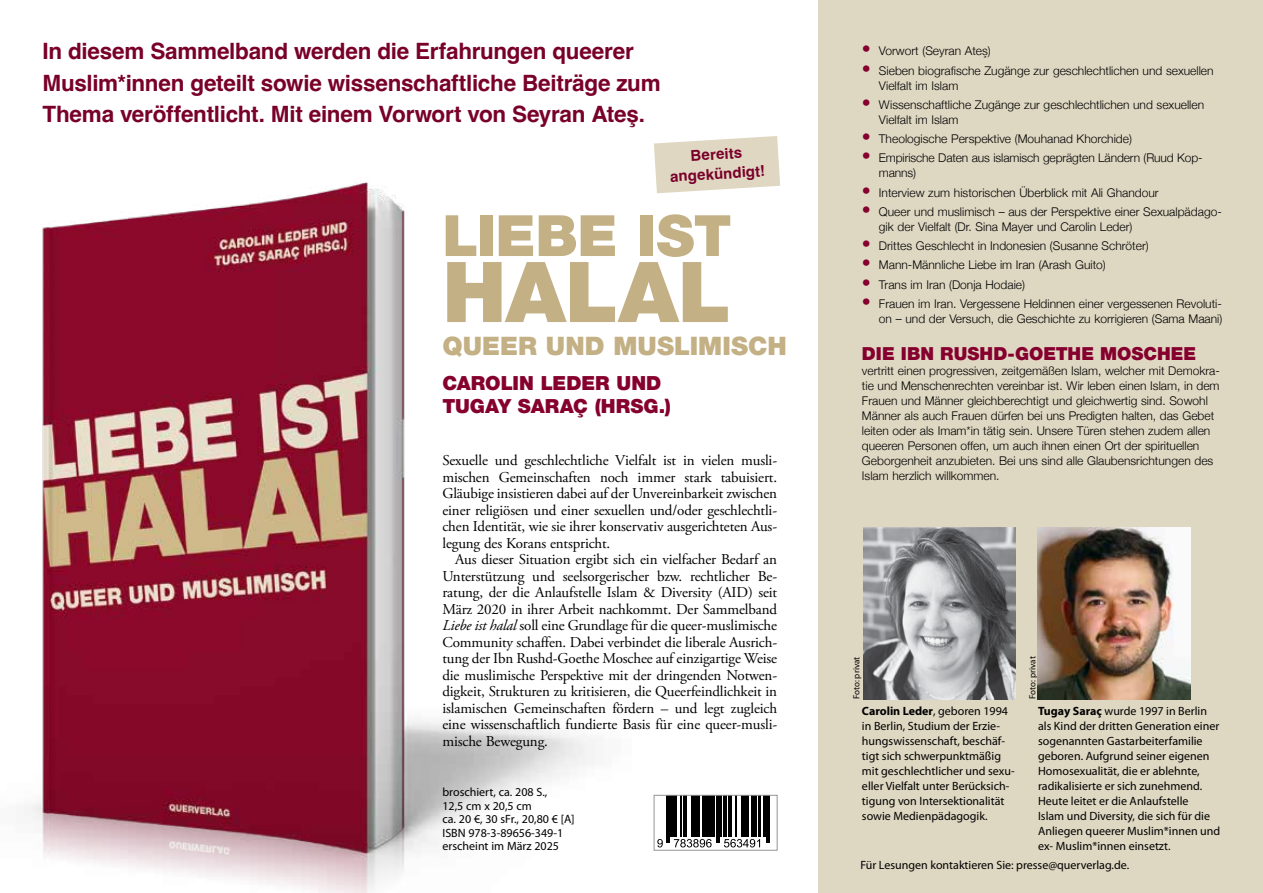
<style>
.page{position:relative;width:1263px;height:893px;background:#fff}
.page>*{position:absolute;margin:0;border:0;box-sizing:border-box;transform-origin:0 0}
.t1{font:900 84px "Helvetica Neue LT Std";letter-spacing:-.01em;color:#c4b085}
.t2{font:900 57px "Helvetica Neue LT Std";letter-spacing:-.005em;color:#c4b085}
.t3{font:900 25.5px "Helvetica Neue LT Std";letter-spacing:.005em;color:#c4b085}
.t4{font:700 22.5px/31.5px "Helvetica";letter-spacing:-.01em;color:#790029}
.t5{font:900 19.5px/22.5px "Helvetica Neue LT Std";color:#86002e}
.t6{font:900 18px "Helvetica Neue LT Std";color:#85002e}
.t7{font:15px/16.5px "Adobe Garamond Pro";letter-spacing:-.01em;color:#000;text-align:justify}
.t8{font:700 15px/19.5px "Helvetica";color:#790029;text-align:center}
.t9{font:300 12px/15px "Helvetica Neue";color:#000}
.t10{font:12px/15px "Myriad Pro";color:#000}
.t11{font:9px "Myriad Pro";color:#000}
.s1{font-style:italic}
.s2{font-family:"Helvetica Neue LT Std";font-weight:900;font-size:18px;color:#85002e}
.s3{font-weight:700}
</style>
<div class="page">
<svg style="left:658px;top:797px;width:112px;height:51px"></svg>
<hr style="left:666px;top:795px;width:1px;height:48px;background:#000">
<hr style="left:668px;top:795px;width:1px;height:48px;background:#000">
<hr style="left:670px;top:795px;width:4px;height:42px;background:#000">
<hr style="left:675px;top:795px;width:2px;height:42px;background:#000">
<hr style="left:680px;top:795px;width:1px;height:42px;background:#000">
<hr style="left:683px;top:795px;width:1px;height:42px;background:#000">
<hr style="left:686px;top:795px;width:1px;height:42px;background:#000">
<hr style="left:691px;top:795px;width:1px;height:42px;background:#000">
<hr style="left:693px;top:795px;width:2px;height:42px;background:#000">
<hr style="left:696px;top:795px;width:4px;height:42px;background:#000">
<hr style="left:702px;top:795px;width:1px;height:42px;background:#000">
<hr style="left:704px;top:795px;width:3px;height:42px;background:#000">
<hr style="left:708px;top:795px;width:2px;height:42px;background:#000">
<hr style="left:711px;top:795px;width:4px;height:42px;background:#000">
<hr style="left:716px;top:795px;width:1px;height:48px;background:#000">
<hr style="left:718px;top:795px;width:1px;height:48px;background:#000">
<hr style="left:720px;top:795px;width:2px;height:42px;background:#000">
<hr style="left:724px;top:795px;width:3px;height:42px;background:#000">
<hr style="left:728px;top:795px;width:1px;height:42px;background:#000">
<hr style="left:730px;top:795px;width:1px;height:42px;background:#000">
<hr style="left:736px;top:795px;width:1px;height:42px;background:#000">
<hr style="left:741px;top:795px;width:1px;height:42px;background:#000">
<hr style="left:743px;top:795px;width:1px;height:42px;background:#000">
<hr style="left:745px;top:795px;width:4px;height:42px;background:#000">
<hr style="left:751px;top:795px;width:3px;height:42px;background:#000">
<hr style="left:755px;top:795px;width:1px;height:42px;background:#000">
<hr style="left:759px;top:795px;width:2px;height:42px;background:#000">
<hr style="left:763px;top:795px;width:2px;height:42px;background:#000">
<hr style="left:766px;top:795px;width:1px;height:48px;background:#000">
<hr style="left:768px;top:795px;width:1px;height:48px;background:#000">
<svg style="left:657px;top:839px;width:6px;height:8px"></svg>
<svg style="left:674px;top:839px;width:38px;height:8px"></svg>
<svg style="left:724px;top:839px;width:36px;height:8px"></svg>
<div style="left:654px;top:795px;width:123px;height:55px;border:1px solid #939598"></div>
<div style="left:819px;top:0;width:444px;height:893px;background:#ded7c2"></div>
<img style="left:24px;top:182px;width:571px;height:711px">
<img style="left:1037px;top:527px;width:153px;height:172px">
<img style="left:863px;top:527px;width:153px;height:172px">
<svg style="left:654px;top:136px;width:126px;height:57px;background:#e4dcca"></svg>
<h3 class="t4" style="left:43px;top:38px;width:620px">In diesem Sammelband werden die Erfahrungen queerer<br>Muslim*innen geteilt sowie wissenschaftliche Beiträge zum<br>Thema veröffentlicht. Mit einem Vorwort von Seyran Ateş.</h3>
<p class="t8" style="left:668px;top:149px;width:96px;rotate:-4deg">Bereits angekündigt!</p>
<h2 class="t2" style="left:442px;top:202px;width:291px">LIEBE IST</h2>
<h1 class="t1" style="left:442px;top:242px;width:290px">HALAL</h1>
<h3 class="t3" style="left:442px;top:331px;width:346px">QUEER UND MUSLIMISCH</h3>
<h3 class="t5" style="left:442px;top:372px;width:230px">CAROLIN LEDER UND<br>TUGAY SARAÇ (HRSG.)</h3>
<p class="t7" style="left:442px;top:453px;width:336px">Sexuelle und geschlechtliche Vielfalt ist in vielen musli&shy;mischen Gemeinschaften noch immer stark tabuisiert.<br>Gläubige insistieren dabei auf der Unvereinbarkeit zwischen einer religiösen und einer sexuellen und/oder geschlechtli&shy;chen Identität, wie sie ihrer konservativ ausgerichteten Aus&shy;legung des Korans entspricht.</p>
<p class="t7" style="left:442px;top:552px;width:336px;text-indent:13px">Aus dieser Situation ergibt sich ein vielfacher Bedarf an Unterstützung und seelsorgerischer bzw. rechtlicher Be&shy;ratung, der die Anlaufstelle Islam &amp; Diversity (AID) seit März 2020 in ihrer Arbeit nachkommt. Der Sammelband <span class="s1">Liebe ist halal</span> soll eine Grundlage für die queer-muslimische Community schaffen. Dabei verbindet die liberale Ausrich&shy;tung der Ibn Rushd-Goethe Moschee auf einzigartige Weise die muslimische Perspektive mit der dringenden Notwen&shy;digkeit, Strukturen zu kritisieren, die Queerfeindlichkeit in islamischen Gemeinschaften fördern – und legt zugleich eine wissenschaftlich fundierte Basis für eine queer-musli&shy;mische Bewegung.</p>
<p class="t10" style="left:442px;top:786px;width:134px;line-height:13.5px">broschiert, ca. 208 S.,<br>12,5 cm x 20,5 cm<br>ca. 20 €, 30 sFr., 20,80 € [A]<br>ISBN 978-3-89656-349-1 erscheint im März 2025</p>
<p class="t9" style="left:862px;top:43px;width:130px"><span class="s2">•</span> Vorwort (Seyran Ateş)</p>
<p class="t9" style="left:879px;top:62px;width:336px;text-indent:-17px"><span class="s2">•</span> Sieben biografische Zugänge zur geschlechtlichen und sexuellen<br>Vielfalt im Islam</p>
<p class="t9" style="left:879px;top:96px;width:327px;text-indent:-17px"><span class="s2">•</span> Wissenschaftliche Zugänge zur geschlechtlichen und sexuellen<br>Vielfalt im Islam</p>
<p class="t9" style="left:862px;top:130px;width:271px"><span class="s2">•</span> Theologische Perspektive (Mouhanad Khorchide)</p>
<p class="t9" style="left:879px;top:150px;width:325px;text-indent:-17px"><span class="s2">•</span> Empirische Daten aus islamisch geprägten Ländern (Ruud Kop&shy;manns)</p>
<p class="t9" style="left:862px;top:184px;width:298px"><span class="s2">•</span> Interview zum historischen Überblick mit Ali Ghandour</p>
<p class="t9" style="left:879px;top:203px;width:344px;text-indent:-17px"><span class="s2">•</span> Queer und muslimisch – aus der Perspektive einer Sexualpädago&shy;gik der Vielfalt (Dr. Sina Mayer und Carolin Leder)</p>
<p class="t9" style="left:862px;top:237px;width:288px"><span class="s2">•</span> Drittes Geschlecht in Indonesien (Susanne Schröter)</p>
<p class="t9" style="left:862px;top:257px;width:245px"><span class="s2">•</span> Mann-Männliche Liebe im Iran (Arash Guito)</p>
<p class="t9" style="left:862px;top:276px;width:165px"><span class="s2">•</span> Trans im Iran (Donja Hodaie)</p>
<p class="t9" style="left:862px;top:295px;width:362px;text-align:right"><span class="s2">•</span> Frauen im Iran. Vergessene Heldinnen einer vergessenen Revoluti&shy;on – und der Versuch, die Geschichte zu korrigieren (Sama Maani)</p>
<h3 class="t6" style="left:862px;top:343px;width:336px">DIE IBN RUSHD-GOETHE MOSCHEE</h3>
<p class="t9" style="left:862px;top:363px;width:359px">vertritt einen progressiven, zeitgemäßen Islam, welcher mit Demokra&shy;tie und Menschenrechten vereinbar ist. Wir leben einen Islam, in dem Frauen und Männer gleichberechtigt und gleichwertig sind. Sowohl Männer als auch Frauen dürfen bei uns Predigten halten, das Gebet leiten oder als Imam*in tätig sein. Unsere Türen stehen zudem allen queeren Personen offen, um auch ihnen einen Ort der spirituellen Geborgenheit anzubieten. Bei uns sind alle Glaubensrichtungen des Islam herzlich willkommen.</p>
<p class="t11" style="left:851px;top:699px;width:44px;rotate:-90deg">Foto: privat</p>
<p class="t11" style="left:1027px;top:699px;width:44px;rotate:-90deg">Foto: privat</p>
<p class="t10" style="left:862px;top:704px;width:154px"><span class="s3">Carolin Leder</span>, geboren 1994 in Berlin, Studium der Erzie&shy;hungswissenschaft, beschäf&shy;tigt sich schwerpunktmäßig mit geschlechtlicher und sexu&shy;eller Vielfalt unter Berücksich&shy;tigung von Intersektionalität sowie Medienpädagogik.</p>
<p class="t10" style="left:860px;top:857px;width:270px">Für Lesungen kontaktieren Sie: presse@querverlag.de.</p>
<p class="t10" style="left:1038px;top:704px;width:184px"><span class="s3">Tugay Saraç</span> wurde 1997 in Berlin als Kind der dritten Generation einer sogenannten Gastarbeiterfamilie geboren. Aufgrund seiner eigenen Homosexualität, die er ablehnte, radikalisierte er sich zunehmend.<br>Heute leitet er die Anlaufstelle<br>Islam und Diversity, die sich für die Anliegen queerer Muslim*innen und ex- Muslim*innen einsetzt.</p>
</div>
